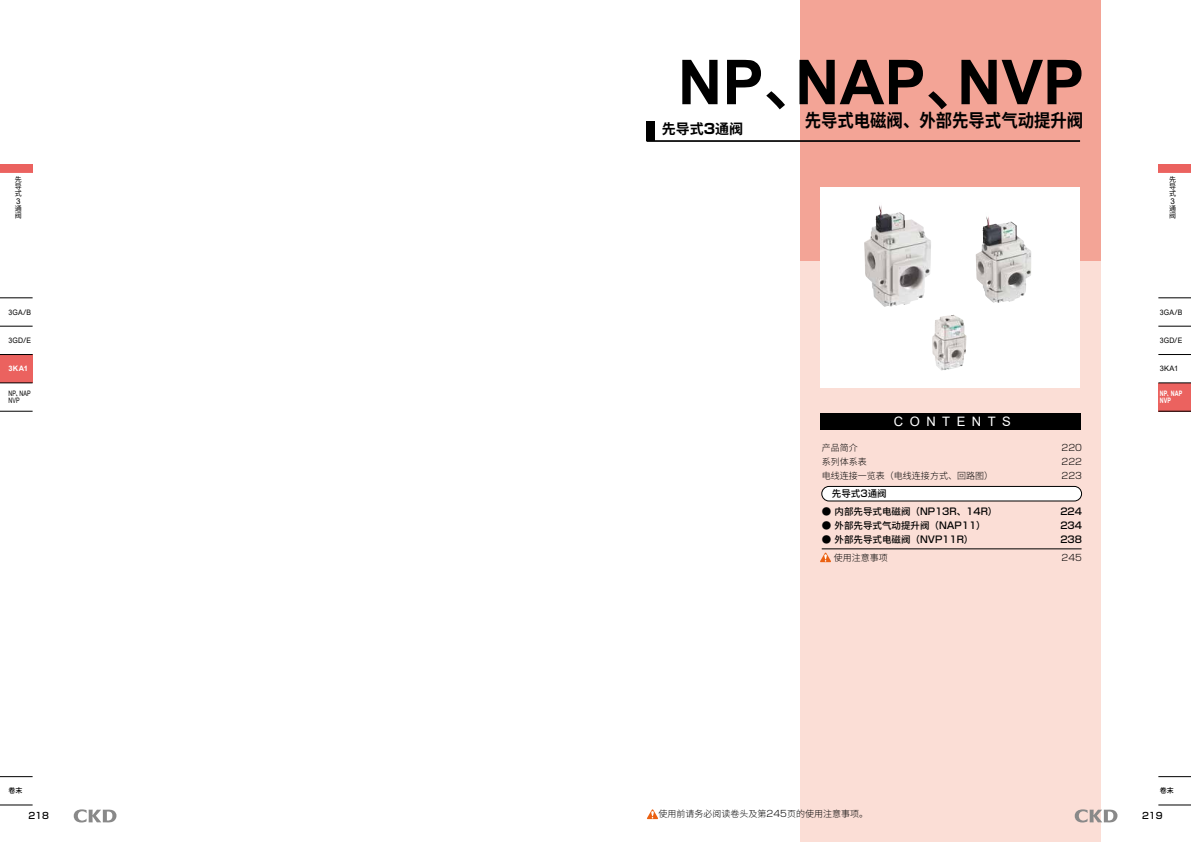
<style>
.page{position:relative;width:1191px;height:842px;background:#fff}
.page>*{position:absolute;margin:0;border:0;box-sizing:border-box;transform-origin:0 0}
.t1{font:700 62px "Arial";color:#000}
.t2{font:700 18px "Source Han Sans CN";color:#000;scale:.91 1}
.t3{font:700 14px "Source Han Sans CN";color:#000}
.t4{font:13px "Arial";letter-spacing:.5em;color:#fff}
.t5{font:500 9.5px "Source Han Sans CN";color:#000}
.t6{font:500 9.5px "Shin Go Pro";color:#000}
.t7{font:300 9px "Source Han Sans CN";color:#000}
.t8{font:300 9px "Shin Go Pro";color:#000}
.t9{font:500 9px "Shin Go Pro";color:#000}
.t10{font:8px "Arial";color:#000}
.t11{font:7.5px "Arial";letter-spacing:.025em;color:#000;scale:.93 1}
.t12{font:700 7.5px/7.5px "Arial";letter-spacing:.02em;color:#fff;scale:.72 1}
.t13{font:7.5px/7.5px "Arial";letter-spacing:.025em;color:#000;scale:.72 1}
.t14{font:7.5px "Arial";letter-spacing:.025em;color:#000}
.t15{font:700 7.5px "Arial";letter-spacing:.02em;color:#fff}
.t16{font:7px/7px "Source Han Sans CN";color:#000;text-align:justify}
.t17{font:500 7px "Source Han Sans CN";color:#000}
.s1{font-family:"Shin Go Pro";font-weight:500;font-size:7px}
.s2{font-family:"Source Han Sans CN";font-weight:500;font-size:7px}
.s3{font-family:"Source Han Sans CN";font-weight:500}
.s4{font-family:"Shin Go Pro"}
.s5{font-family:"Source Han Sans CN";font-size:7px}
</style>
<div class="page">
<div style="left:800px;top:0;width:300px;height:842px;background:#fbded6"></div>
<div style="left:800px;top:0;width:300px;height:261px;background:#f3a496"></div>
<div style="left:820px;top:413px;width:260px;height:16px;background:#000"></div>
<hr style="left:646px;top:140px;width:434px;height:2px;background:#000">
<div style="left:646px;top:122px;width:9px;height:19px;background:#000"></div>
<hr style="left:821px;top:549px;width:260px;height:1px;background:#000">
<div style="left:821px;top:486px;width:260px;height:15px;background:#fff;border-radius:7px"></div>
<div style="left:821px;top:486px;width:261px;height:15px;border:1px solid #000;border-radius:7px"></div>
<svg style="left:820px;top:553px;width:11px;height:9px"></svg>
<svg style="left:647px;top:809px;width:11px;height:10px"></svg>
<div style="left:820px;top:187px;width:260px;height:200px;background:#fff"></div>
<img style="left:864px;top:205px;width:67px;height:102px">
<img style="left:932px;top:315px;width:34px;height:55px">
<img style="left:975px;top:216px;width:56px;height:87px">
<div style="left:1158px;top:164px;width:33px;height:9px;background:#eb625f"></div>
<svg style="left:1158px;top:325px;width:33px;height:58px"></svg>
<div style="left:1158px;top:383px;width:33px;height:28px;background:#eb625f"></div>
<hr style="left:1158px;top:383px;width:33px;height:1px;background:#000">
<hr style="left:1158px;top:411px;width:33px;height:1px;background:#000">
<hr style="left:1158px;top:298px;width:33px;height:1px;background:#000">
<hr style="left:1158px;top:326px;width:33px;height:1px;background:#000">
<hr style="left:1158px;top:354px;width:33px;height:1px;background:#000">
<hr style="left:1158px;top:805px;width:33px;height:1px;background:#000">
<hr style="left:1158px;top:776px;width:33px;height:1px;background:#000">
<div style="left:0;top:164px;width:33px;height:9px;background:#eb625f"></div>
<svg style="left:0;top:325px;width:33px;height:86px"></svg>
<div style="left:0;top:354px;width:33px;height:29px;background:#eb625f"></div>
<hr style="left:0;top:383px;width:33px;height:1px;background:#000">
<hr style="left:0;top:411px;width:33px;height:1px;background:#000">
<hr style="left:0;top:298px;width:33px;height:1px;background:#000">
<hr style="left:0;top:326px;width:33px;height:1px;background:#000">
<hr style="left:0;top:354px;width:33px;height:1px;background:#000">
<hr style="left:0;top:805px;width:33px;height:1px;background:#000">
<hr style="left:0;top:776px;width:33px;height:1px;background:#000">
<svg style="left:74px;top:809px;width:42px;height:13px"></svg>
<svg style="left:1074px;top:809px;width:43px;height:13px"></svg>
<p class="t16" style="left:15px;top:176px;width:8px">先导式</p>
<p class="t10" style="left:16px;top:195px;width:6px">3</p>
<p class="t16" style="left:15px;top:205px;width:8px">通阀</p>
<p class="t11" style="left:9px;top:307px;width:26px">3GA<span class="s1">/</span>B</p>
<p class="t11" style="left:9px;top:335px;width:26px">3GD<span class="s1">/</span>E</p>
<p class="t15" style="left:9px;top:363px;width:21px">3KA1</p>
<p class="t13" style="left:9px;top:390px;width:32px">NP<span class="s2">、</span>NAP<br>NVP</p>
<p class="t17" style="left:9px;top:787px;width:15px">卷末</p>
<h1 class="t1" style="left:677px;top:39px;width:408px">NP<span class="s3">、</span>NAP<span class="s3">、</span>NVP</h1>
<h2 class="t2" style="left:804px;top:110px;width:307px">先导式电磁阀、外部先导式气动提升阀</h2>
<h3 class="t3" style="left:662px;top:121px;width:83px">先导式<span class="s4">3</span>通阀</h3>
<h3 class="t4" style="left:894px;top:412px;width:118px">CONTENTS</h3>
<p class="t7" style="left:822px;top:442px;width:37px">产品简介</p>
<p class="t8" style="left:1061px;top:440px;width:22px">220</p>
<p class="t7" style="left:822px;top:456px;width:46px">系列体系表</p>
<p class="t8" style="left:1061px;top:454px;width:22px">222</p>
<p class="t7" style="left:822px;top:470px;width:172px">电线连接一览表（电线连接方式、回路图）</p>
<p class="t8" style="left:1061px;top:468px;width:22px">223</p>
<p class="t5" style="left:822px;top:506px;width:177px"><span class="s4">●</span> 内部先导式电磁阀（<span class="s4">NP13R</span>、<span class="s4">14R</span>）</p>
<p class="t6" style="left:1060px;top:504px;width:23px">224</p>
<p class="t5" style="left:822px;top:520px;width:165px"><span class="s4">●</span> 外部先导式气动提升阀（<span class="s4">NAP11</span>）</p>
<p class="t6" style="left:1060px;top:518px;width:23px">234</p>
<p class="t5" style="left:822px;top:534px;width:153px"><span class="s4">●</span> 外部先导式电磁阀（<span class="s4">NVP11R</span>）</p>
<p class="t6" style="left:1060px;top:532px;width:23px">238</p>
<p class="t7" style="left:834px;top:552px;width:55px">使用注意事项</p>
<p class="t8" style="left:1061px;top:550px;width:22px">245</p>
<p class="t5" style="left:832px;top:488px;width:56px">先导式<span class="s4">3</span>通阀</p>
<p class="t16" style="left:1169px;top:176px;width:8px">先导式</p>
<p class="t10" style="left:1170px;top:195px;width:6px">3</p>
<p class="t16" style="left:1169px;top:205px;width:8px">通阀</p>
<p class="t11" style="left:1159px;top:307px;width:26px">3GA<span class="s1">/</span>B</p>
<p class="t11" style="left:1159px;top:335px;width:26px">3GD<span class="s1">/</span>E</p>
<p class="t14" style="left:1159px;top:364px;width:20px">3KA1</p>
<p class="t12" style="left:1159px;top:390px;width:33px">NP<span class="s5">、</span>NAP<br>NVP</p>
<p class="t17" style="left:1159px;top:787px;width:15px">卷末</p>
<p class="t7" style="left:658px;top:809px;width:211px">使用前请务必阅读卷头及第<span class="s4">245</span>页的使用注意事项。</p>
<p class="t9" style="left:28px;top:808px;width:22px">218</p>
<p class="t9" style="left:1142px;top:808px;width:22px">219</p>
</div>
